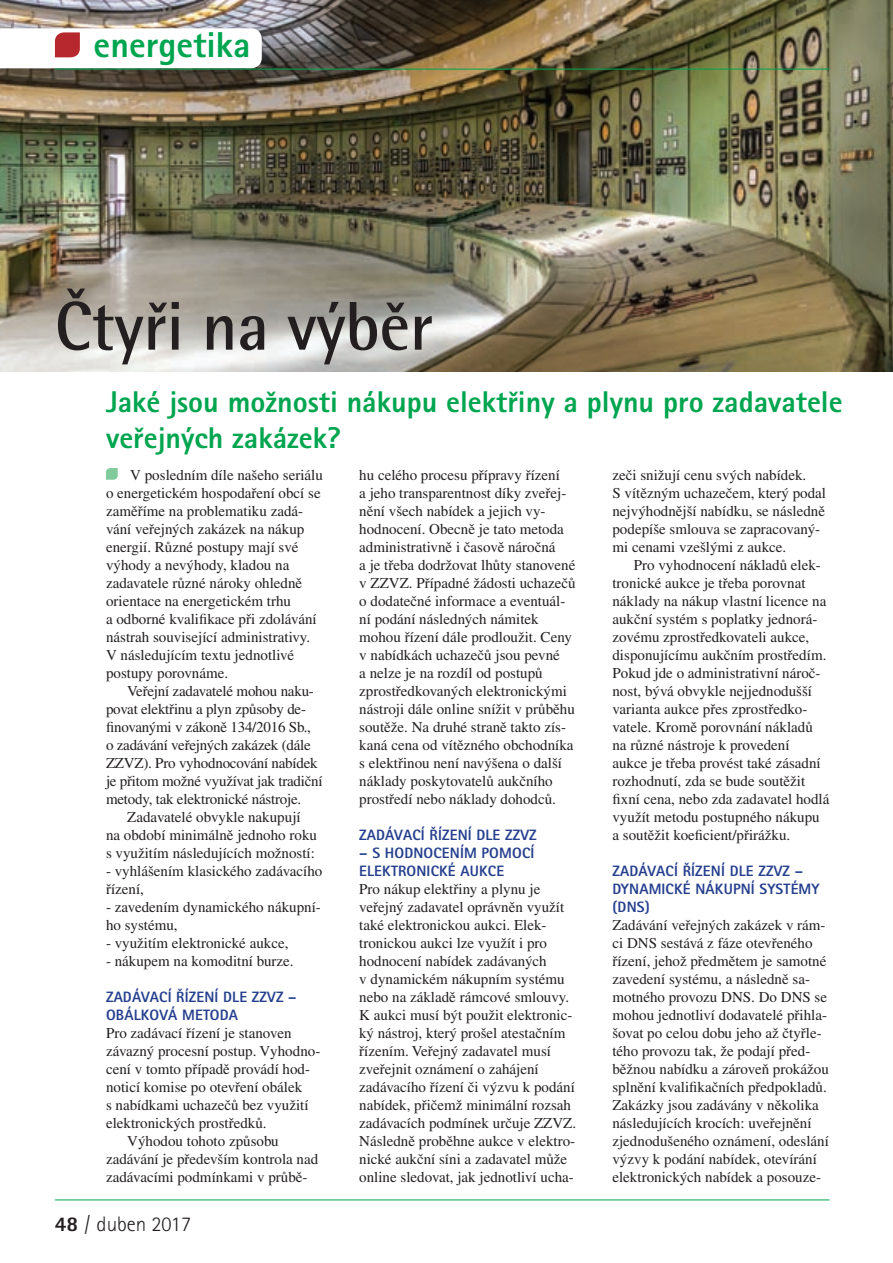
<style>
.page{position:relative;width:893px;height:1263px;background:#fff}
.page>*{position:absolute;margin:0;border:0;box-sizing:border-box;transform-origin:0 0}
.t1{font:700 69px "Rotis Semi Sans CE";color:#231f20;scale:.95 1}
.t2{font:800 36px "Rotis Sans Serif CE";color:#00a54f}
.t3{font:800 30px/36px "Rotis Sans Serif CE";color:#00a54f}
.t4{font:300 21px "Rotis Sans Serif CE";color:#231f20}
.t5{font:15px/18px "Times CE";color:#231f20}
.t6{font:800 15px/18px "Rotis Sans Serif CE";letter-spacing:.01em;color:#253f8e}
.s1{font-weight:800}
</style>
<div class="page">
<hr style="left:55px;top:1199px;width:774px;height:1px;background:#00a54f">
<img style="left:0;top:0;width:892px;height:371px">
<svg style="left:106px;top:468px;width:12px;height:11px"></svg>
<hr style="left:55px;top:69px;width:774px;height:1px;background:#00a54f">
<svg style="left:0;top:28px;width:262px;height:40px"></svg>
<h2 class="t2" style="left:94px;top:23px;width:158px">ENERGETIKA</h2>
<h1 class="t1" style="left:55px;top:287px;width:399px">Čtyři na výběr</h1>
<h3 class="t3" style="left:106px;top:383px;width:737px">JAKÉ JSOU MOŽNOSTI NÁKUPU ELEKTŘINY A PLYNU PRO ZADAVATELE<br>VEŘEJNÝCH ZAKÁZEK?</h3>
<p class="t5" style="left:106px;top:465px;width:218px;text-indent:24px">V posledním díle našeho seriálu o energetickém hospodaření obcí se zaměříme na problematiku zadá&shy;vání veřejných zakázek na nákup energií. Různé postupy mají své výhody a nevýhody, kladou na zadavatele různé nároky ohledně orientace na energetickém trhu<br>a odborné kvalifikace při zdolávání nástrah související administrativy.<br>V následujícím textu jednotlivé postupy porovnáme.</p>
<p class="t5" style="left:106px;top:681px;width:218px;text-indent:21px">Veřejní zadavatelé mohou naku&shy;povat elektřinu a plyn způsoby de&shy;finovanými v zákoně 134/2016 Sb.,<br>o zadávání veřejných zakázek (dále ZZVZ). Pro vyhodnocování nabídek je přitom možné využívat jak tradiční metody, tak elektronické nástroje.</p>
<p class="t5" style="left:106px;top:807px;width:212px;text-align:center">Zadavatelé obvykle nakupují<br>na období minimálně jednoho roku s využitím následujících možností:</p>
<p class="t5" style="left:106px;top:861px;width:218px">- vyhlášením klasického zadávacího řízení,</p>
<p class="t5" style="left:106px;top:897px;width:216px">- zavedením dynamického nákupní&shy;ho systému,</p>
<p class="t5" style="left:106px;top:933px;width:184px">- využitím elektronické aukce,</p>
<p class="t5" style="left:106px;top:951px;width:189px">- nákupem na komoditní burze.</p>
<p class="t6" style="left:106px;top:987px;width:192px">ZADÁVACÍ ŘÍZENÍ DLE ZZVZ –<br>OBÁLKOVÁ METODA</p>
<p class="t5" style="left:106px;top:1023px;width:187px">Pro zadávací řízení je stanoven</p>
<p class="t5" style="left:106px;top:1041px;width:216px">závazný procesní postup. Vyhodno-</p>
<p class="t5" style="left:106px;top:1059px;width:205px">cení v tomto případě provádí hod-</p>
<p class="t5" style="left:106px;top:1077px;width:198px">noticí komise po otevření obálek</p>
<p class="t5" style="left:106px;top:1095px;width:204px">s nabídkami uchazečů bez využití</p>
<p class="t5" style="left:106px;top:1113px;width:162px">elektronických prostředků.</p>
<p class="t5" style="left:127px;top:1131px;width:153px">Výhodou tohoto způsobu</p>
<p class="t5" style="left:106px;top:1149px;width:214px">zadávání je především kontrola nad</p>
<p class="t5" style="left:106px;top:1167px;width:203px">zadávacími podmínkami v průbě-</p>
<h3 class="t4" style="left:55px;top:1211px;width:138px"><span class="s1">48</span> / duben 2017</h3>
<p class="t5" style="left:359px;top:465px;width:218px">hu celého procesu přípravy řízení<br>a jeho transparentnost díky zveřej&shy;nění všech nabídek a jejich vy&shy;hodnocení. Obecně je tato metoda administrativně i časově náročná<br>a je třeba dodržovat lhůty stanovené v ZZVZ. Případné žádosti uchazečů o dodatečné informace a eventuál&shy;ní podání následných námitek mohou řízení dále prodloužit. Ceny v nabídkách uchazečů jsou pevné<br>a nelze je na rozdíl od postupů zprostředkovaných elektronickými nástroji dále online snížit v průběhu soutěže. Na druhé straně takto zís&shy;kaná cena od vítězného obchodníka s elektřinou není navýšena o další náklady poskytovatelů aukčního prostředí nebo náklady dohodců.</p>
<p class="t6" style="left:359px;top:825px;width:179px">ZADÁVACÍ ŘÍZENÍ DLE ZZVZ</p>
<p class="t6" style="left:359px;top:843px;width:176px">– S HODNOCENÍM POMOCÍ<br>ELEKTRONICKÉ AUKCE</p>
<p class="t5" style="left:359px;top:879px;width:218px">Pro nákup elektřiny a plynu je veřejný zadavatel oprávněn využít také elektronickou aukci. Elek&shy;tronickou aukci lze využít i pro hodnocení nabídek zadávaných<br>v dynamickém nákupním systému nebo na základě rámcové smlouvy.<br>K aukci musí být použit elektronic&shy;ký nástroj, který prošel atestačním řízením. Veřejný zadavatel musí zveřejnit oznámení o zahájení zadávacího řízení či výzvu k podání nabídek, přičemž minimální rozsah zadávacích podmínek určuje ZZVZ.<br>Následně proběhne aukce v elektro&shy;nické aukční síni a zadavatel může online sledovat, jak jednotliví ucha-</p>
<p class="t5" style="left:612px;top:465px;width:215px">zeči snižují cenu svých nabídek.<br>S vítězným uchazečem, který podal nejvýhodnější nabídku, se následně podepíše smlouva se zapracovaný&shy;mi cenami vzešlými z aukce.</p>
<p class="t5" style="left:612px;top:555px;width:218px;text-indent:21px">Pro vyhodnocení nákladů elek&shy;tronické aukce je třeba porovnat náklady na nákup vlastní licence na aukční systém s poplatky jednorá&shy;zovému zprostředkovateli aukce, disponujícímu aukčním prostředím.<br>Pokud jde o administrativní nároč&shy;nost, bývá obvykle nejjednodušší varianta aukce přes zprostředko&shy;vatele. Kromě porovnání nákladů na různé nástroje k provedení<br>aukce je třeba provést také zásadní rozhodnutí, zda se bude soutěžit fixní cena, nebo zda zadavatel hodlá využít metodu postupného nákupu a soutěžit koeficient/přirážku.</p>
<p class="t6" style="left:612px;top:861px;width:208px">ZADÁVACÍ ŘÍZENÍ DLE ZZVZ –<br>DYNAMICKÉ NÁKUPNÍ SYSTÉMY (DNS)</p>
<p class="t5" style="left:612px;top:915px;width:218px">Zadávání veřejných zakázek v rám&shy;ci DNS sestává z fáze otevřeného řízení, jehož předmětem je samotné zavedení systému, a následně sa&shy;motného provozu DNS. Do DNS se mohou jednotliví dodavatelé přihla&shy;šovat po celou dobu jeho až čtyřle&shy;tého provozu tak, že podají před&shy;běžnou nabídku a zároveň prokážou splnění kvalifikačních předpokladů.<br>Zakázky jsou zadávány v několika následujících krocích: uveřejnění zjednodušeného oznámení, odeslání výzvy k podání nabídek, otevírání elektronických nabídek a posouze-</p>
</div>
